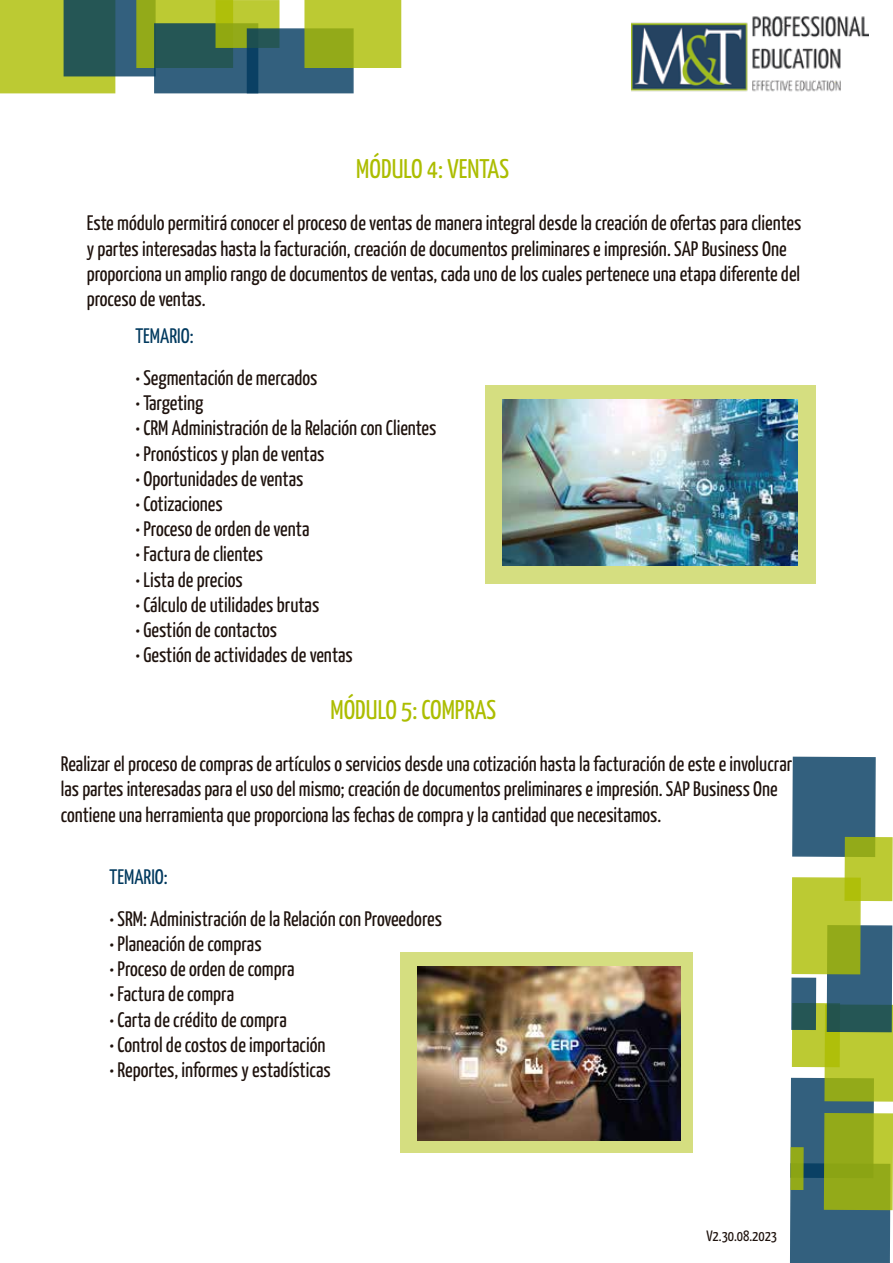
<style>
.page{position:relative;width:893px;height:1263px;background:#fff}
.page>*{position:absolute;margin:0;border:0;box-sizing:border-box;transform-origin:0 0}
.t1{font:27px "Yanone Kaffeesatz";color:#acbd00}
.t2{font:21px/25.2px "Yanone Kaffeesatz";color:#1e120d}
.t3{font:21px "Yanone Kaffeesatz";color:#00395e}
.t4{font:15px "Yanone Kaffeesatz";color:#1e120d}
</style>
<div class="page">
<div style="left:0;top:0;width:115px;height:93px;background:#bcca33"></div>
<svg style="left:64px;top:0;width:90px;height:76px;background:#295961"></svg>
<svg style="left:136px;top:0;width:80px;height:68px;background:#a7ba27"></svg>
<svg style="left:154px;top:23px;width:93px;height:70px;background:#2b5a67"></svg>
<svg style="left:216px;top:0;width:63px;height:48px;background:#abbc22"></svg>
<svg style="left:247px;top:28px;width:107px;height:65px;background:#2d5b76"></svg>
<svg style="left:304px;top:0;width:97px;height:68px;background:#afc02b"></svg>
<svg style="left:790px;top:877px;width:103px;height:386px;background:#7b9757"></svg>
<div style="left:792px;top:757px;width:84px;height:100px;background:#33607e"></div>
<svg style="left:847px;top:840px;width:43px;height:58px;background:#b2c229"></svg>
<div style="left:844px;top:837px;width:49px;height:64px;border:2px solid #acbd00"></div>
<div style="left:485px;top:385px;width:331px;height:199px;background:#d5de80"></div>
<div style="left:400px;top:952px;width:293px;height:201px;background:#d5de80"></div>
<img style="left:631px;top:16px;width:238px;height:76px">
<img style="left:503px;top:400px;width:294px;height:165px">
<img style="left:418px;top:966px;width:263px;height:174px">
<p class="t1" style="left:356px;top:152px;width:154px">MÓDULO 4: VENTAS</p>
<p class="t2" style="left:87px;top:210px;width:716px">Este módulo permitirá conocer el proceso de ventas de manera integral desde la creación de ofertas para clientes y partes interesadas hasta la facturación, creación de documentos preliminares e impresión. SAP Business One proporciona un amplio rango de documentos de ventas, cada uno de los cuales pertenece una etapa diferente del proceso de ventas.</p>
<p class="t3" style="left:135px;top:323px;width:60px">TEMARIO:</p>
<p class="t2" style="left:135px;top:364px;width:184px">• Segmentación de mercados</p>
<p class="t2" style="left:135px;top:390px;width:70px">• Targeting</p>
<p class="t2" style="left:135px;top:415px;width:303px">• CRM Administración de la Relación con Clientes</p>
<p class="t2" style="left:135px;top:440px;width:191px">• Pronósticos y plan de ventas</p>
<p class="t2" style="left:135px;top:465px;width:169px">• Oportunidades de ventas</p>
<p class="t2" style="left:135px;top:490px;width:89px">• Cotizaciones</p>
<p class="t2" style="left:135px;top:516px;width:176px">• Proceso de orden de venta</p>
<p class="t2" style="left:135px;top:541px;width:129px">• Factura de clientes</p>
<p class="t2" style="left:135px;top:566px;width:109px">• Lista de precios</p>
<p class="t2" style="left:135px;top:591px;width:185px">• Cálculo de utilidades brutas</p>
<p class="t2" style="left:135px;top:616px;width:143px">• Gestión de contactos</p>
<p class="t2" style="left:135px;top:642px;width:219px">• Gestión de actividades de ventas</p>
<p class="t1" style="left:330px;top:693px;width:167px">MÓDULO 5: COMPRAS</p>
<p class="t2" style="left:61px;top:751px;width:733px">Realizar el proceso de compras de artículos o servicios desde una cotización hasta la facturación de este e involucrar las partes interesadas para el uso del mismo; creación de documentos preliminares e impresión. SAP Business One contiene una herramienta que proporciona las fechas de compra y la cantidad que necesitamos.</p>
<p class="t3" style="left:110px;top:863px;width:60px">TEMARIO:</p>
<p class="t2" style="left:110px;top:905px;width:334px">• SRM: Administración de la Relación con Proveedores</p>
<p class="t2" style="left:110px;top:930px;width:154px">• Planeación de compras</p>
<p class="t2" style="left:110px;top:956px;width:187px">• Proceso de orden de compra</p>
<p class="t2" style="left:110px;top:981px;width:126px">• Factura de compra</p>
<p class="t2" style="left:110px;top:1006px;width:179px">• Carta de crédito de compra</p>
<p class="t2" style="left:110px;top:1031px;width:218px">• Control de costos de importación</p>
<p class="t2" style="left:110px;top:1056px;width:223px">• Reportes, informes y estadísticas</p>
<p class="t4" style="left:706px;top:1226px;width:72px">V2.30.08.2023</p>
</div>
